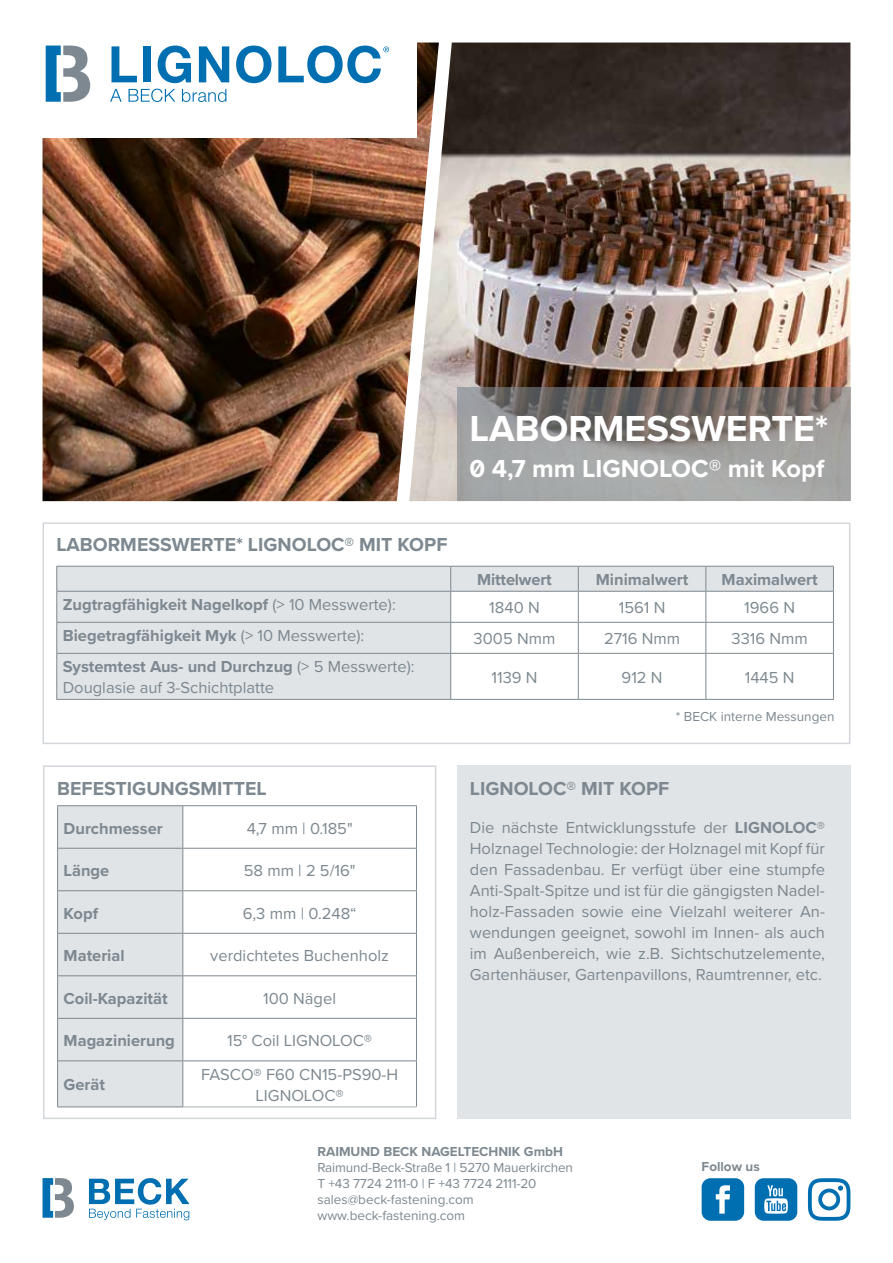
<style>
.page{position:relative;width:893px;height:1263px;background:#fff}
.page>*{position:absolute;margin:0;border:0;box-sizing:border-box;transform-origin:0 0}
.t1{font:700 37.5px "Proxima Nova";color:#fff}
.t2{font:700 25.5px "Proxima Nova";color:#fff}
.t3{font:700 19.5px "Proxima Nova";color:#7d8890}
.t4{font:16.5px/21px "Proxima Nova";color:#7d8890;text-align:justify}
.t5{font:700 16.5px "Proxima Nova";color:#7d8890}
.t6{font:13.5px/16.2px "Proxima Nova";color:#7d8890}
.t7{font:700 13.5px "Proxima Nova";color:#7d8890}
.s1{font-family:"Proxima Nova Extrabld";font-weight:400}
.s2{font-weight:400}
.s3{font-weight:700}
.s4{font-family:"Proxima Nova Extrabld"}
</style>
<div class="page">
<img style="left:43px;top:138px;width:366px;height:363px">
<img style="left:409px;top:43px;width:441px;height:458px">
<svg style="left:457px;top:387px;width:393px;height:114px;background:#918f8e"></svg>
<div style="left:43px;top:522px;width:807px;height:222px;background:#fff;border:2px solid #d3d7db"></div>
<div style="left:457px;top:765px;width:393px;height:354px;background:#e1e4e7"></div>
<svg style="left:57px;top:567px;width:776px;height:132px;fill:#e1e4e7"></svg>
<hr style="left:56px;top:566px;width:395px;height:1px;background:#7d8890">
<svg style="left:56px;top:567px;width:1px;height:24px"></svg>
<hr style="left:56px;top:654px;width:1px;height:45px;background:#7d8890">
<hr style="left:56px;top:591px;width:395px;height:1px;background:#7d8890">
<hr style="left:56px;top:592px;width:1px;height:30px;background:#7d8890">
<hr style="left:451px;top:591px;width:127px;height:1px;background:#7d8890">
<hr style="left:578px;top:591px;width:128px;height:1px;background:#7d8890">
<hr style="left:706px;top:591px;width:128px;height:1px;background:#7d8890">
<hr style="left:56px;top:622px;width:395px;height:1px;background:#7d8890">
<hr style="left:56px;top:623px;width:1px;height:30px;background:#7d8890">
<hr style="left:451px;top:622px;width:127px;height:1px;background:#7d8890">
<hr style="left:578px;top:622px;width:128px;height:1px;background:#7d8890">
<hr style="left:706px;top:622px;width:128px;height:1px;background:#7d8890">
<hr style="left:56px;top:653px;width:395px;height:1px;background:#7d8890">
<hr style="left:451px;top:653px;width:127px;height:1px;background:#7d8890">
<hr style="left:578px;top:653px;width:128px;height:1px;background:#7d8890">
<hr style="left:706px;top:653px;width:128px;height:1px;background:#7d8890">
<hr style="left:451px;top:566px;width:127px;height:1px;background:#7d8890">
<svg style="left:450px;top:567px;width:1px;height:24px"></svg>
<hr style="left:578px;top:566px;width:128px;height:1px;background:#7d8890">
<svg style="left:578px;top:567px;width:1px;height:24px"></svg>
<hr style="left:706px;top:566px;width:128px;height:1px;background:#7d8890">
<svg style="left:705px;top:567px;width:1px;height:24px"></svg>
<svg style="left:833px;top:567px;width:1px;height:24px"></svg>
<hr style="left:450px;top:592px;width:1px;height:30px;background:#7d8890">
<hr style="left:578px;top:592px;width:1px;height:30px;background:#7d8890">
<hr style="left:705px;top:592px;width:1px;height:30px;background:#7d8890">
<hr style="left:833px;top:592px;width:1px;height:30px;background:#7d8890">
<hr style="left:450px;top:623px;width:1px;height:30px;background:#7d8890">
<hr style="left:578px;top:623px;width:1px;height:30px;background:#7d8890">
<hr style="left:705px;top:623px;width:1px;height:30px;background:#7d8890">
<hr style="left:833px;top:623px;width:1px;height:30px;background:#7d8890">
<hr style="left:450px;top:654px;width:1px;height:45px;background:#7d8890">
<hr style="left:578px;top:654px;width:1px;height:45px;background:#7d8890">
<hr style="left:705px;top:654px;width:1px;height:45px;background:#7d8890">
<hr style="left:833px;top:654px;width:1px;height:45px;background:#7d8890">
<hr style="left:56px;top:699px;width:395px;height:1px;background:#7d8890">
<hr style="left:451px;top:699px;width:127px;height:1px;background:#7d8890">
<hr style="left:578px;top:699px;width:128px;height:1px;background:#7d8890">
<hr style="left:706px;top:699px;width:128px;height:1px;background:#7d8890">
<div style="left:43px;top:765px;width:393px;height:354px;background:#fff;border:2px solid #d3d7db"></div>
<div style="left:58px;top:806px;width:124px;height:300px;background:#e1e4e7"></div>
<svg style="left:183px;top:806px;width:233px;height:300px"></svg>
<hr style="left:57px;top:976px;width:1px;height:42px;background:#7d8890">
<hr style="left:57px;top:1061px;width:1px;height:45px;background:#7d8890">
<hr style="left:183px;top:805px;width:234px;height:1px;background:#7d8890">
<hr style="left:416px;top:806px;width:1px;height:42px;background:#7d8890">
<hr style="left:57px;top:849px;width:1px;height:41px;background:#7d8890">
<hr style="left:182px;top:849px;width:1px;height:41px;background:#7d8890">
<hr style="left:416px;top:849px;width:1px;height:41px;background:#7d8890">
<hr style="left:183px;top:848px;width:234px;height:1px;background:#7d8890">
<hr style="left:183px;top:890px;width:234px;height:1px;background:#7d8890">
<hr style="left:183px;top:933px;width:234px;height:1px;background:#7d8890">
<hr style="left:416px;top:891px;width:1px;height:42px;background:#7d8890">
<hr style="left:416px;top:934px;width:1px;height:41px;background:#7d8890">
<hr style="left:57px;top:805px;width:126px;height:1px;background:#7d8890">
<hr style="left:57px;top:806px;width:1px;height:42px;background:#7d8890">
<hr style="left:182px;top:806px;width:1px;height:42px;background:#7d8890">
<hr style="left:57px;top:848px;width:126px;height:1px;background:#7d8890">
<hr style="left:57px;top:890px;width:126px;height:1px;background:#7d8890">
<hr style="left:57px;top:891px;width:1px;height:42px;background:#7d8890">
<hr style="left:182px;top:891px;width:1px;height:42px;background:#7d8890">
<hr style="left:57px;top:933px;width:126px;height:1px;background:#7d8890">
<hr style="left:57px;top:934px;width:1px;height:41px;background:#7d8890">
<hr style="left:182px;top:934px;width:1px;height:41px;background:#7d8890">
<hr style="left:57px;top:975px;width:126px;height:1px;background:#7d8890">
<hr style="left:57px;top:1018px;width:126px;height:1px;background:#7d8890">
<hr style="left:57px;top:1019px;width:1px;height:41px;background:#7d8890">
<hr style="left:57px;top:1060px;width:126px;height:1px;background:#7d8890">
<hr style="left:57px;top:1106px;width:126px;height:1px;background:#7d8890">
<hr style="left:182px;top:1019px;width:1px;height:41px;background:#7d8890">
<hr style="left:416px;top:1019px;width:1px;height:41px;background:#7d8890">
<hr style="left:183px;top:1060px;width:234px;height:1px;background:#7d8890">
<hr style="left:182px;top:1061px;width:1px;height:45px;background:#7d8890">
<hr style="left:416px;top:1061px;width:1px;height:45px;background:#7d8890">
<hr style="left:183px;top:1106px;width:234px;height:1px;background:#abb3b9">
<hr style="left:183px;top:975px;width:234px;height:1px;background:#7d8890">
<hr style="left:183px;top:1018px;width:234px;height:1px;background:#7d8890">
<hr style="left:182px;top:976px;width:1px;height:42px;background:#7d8890">
<hr style="left:416px;top:976px;width:1px;height:42px;background:#7d8890">
<svg style="left:89px;top:1178px;width:100px;height:42px"></svg>
<svg style="left:43px;top:1178px;width:31px;height:40px"></svg>
<svg style="left:702px;top:1178px;width:42px;height:43px;background:#2a86bd"></svg>
<svg style="left:755px;top:1178px;width:42px;height:43px;background:#398fc2"></svg>
<svg style="left:808px;top:1178px;width:42px;height:43px"></svg>
<div style="left:0;top:1px;width:417px;height:137px;background:#fff"></div>
<svg style="left:110px;top:89px;width:12px;height:13px"></svg>
<svg style="left:129px;top:89px;width:46px;height:13px"></svg>
<svg style="left:182px;top:89px;width:44px;height:13px"></svg>
<svg style="left:112px;top:46px;width:25px;height:36px"></svg>
<div style="left:143px;top:46px;width:8px;height:36px;background:#006fb1"></div>
<svg style="left:158px;top:46px;width:33px;height:37px"></svg>
<svg style="left:199px;top:46px;width:30px;height:36px"></svg>
<svg style="left:236px;top:46px;width:35px;height:37px"></svg>
<svg style="left:278px;top:46px;width:111px;height:37px"></svg>
<svg style="left:46px;top:46px;width:44px;height:56px"></svg>
<p class="t3" style="left:56px;top:530px;width:393px">LABORMESSWERTE* LIGNOLOC<span class="s1">®</span> MIT KOPF</p>
<h1 class="t1" style="left:470px;top:401px;width:360px">LABORMESSWERTE*</h1>
<h2 class="t2" style="left:470px;top:449px;width:356px">0 4,7 mm LIGNOLOC® mit Kopf</h2>
<p class="t5" style="left:477px;top:567px;width:76px">Mittelwert</p>
<p class="t5" style="left:596px;top:567px;width:94px">Minimalwert</p>
<p class="t5" style="left:722px;top:567px;width:98px">Maximalwert</p>
<p class="t5" style="left:63px;top:592px;width:335px">Zugtragfähigkeit Nagelkopf <span class="s2">(&gt; 10 Messwerte):</span></p>
<p class="t4" style="left:489px;top:596px;width:52px">1840 N</p>
<p class="t4" style="left:619px;top:596px;width:48px">1561 N</p>
<p class="t4" style="left:744px;top:596px;width:52px">1966 N</p>
<p class="t5" style="left:63px;top:623px;width:303px">Biegetragfähigkeit Myk <span class="s2">(&gt; 10 Messwerte):</span></p>
<p class="t4" style="left:474px;top:628px;width:83px">3005 Nmm</p>
<p class="t4" style="left:604px;top:628px;width:78px">2716 Nmm</p>
<p class="t4" style="left:731px;top:628px;width:78px">3316 Nmm</p>
<p class="t4" style="left:63px;top:656px;width:353px"><span class="s3">Systemtest Aus- und Durchzug</span> (&gt; 5 Messwerte):<br>Douglasie auf 3-Schichtplatte</p>
<p class="t4" style="left:491px;top:666px;width:48px">1139 N</p>
<p class="t4" style="left:622px;top:666px;width:42px">912 N</p>
<p class="t4" style="left:745px;top:666px;width:51px">1445 N</p>
<p class="t3" style="left:57px;top:774px;width:211px">BEFESTIGUNGSMITTEL</p>
<p class="t5" style="left:64px;top:816px;width:101px">Durchmesser</p>
<p class="t4" style="left:247px;top:817px;width:107px">4,7 mm | 0.185"</p>
<p class="t5" style="left:64px;top:858px;width:47px">Länge</p>
<p class="t4" style="left:244px;top:859px;width:113px">58 mm | 2 5/16"</p>
<p class="t5" style="left:64px;top:901px;width:36px">Kopf</p>
<p class="t4" style="left:243px;top:902px;width:115px">6,3 mm | 0.248“</p>
<p class="t5" style="left:64px;top:943px;width:63px">Material</p>
<p class="t4" style="left:210px;top:944px;width:180px">verdichtetes Buchenholz</p>
<p class="t5" style="left:64px;top:986px;width:106px">Coil-Kapazität</p>
<p class="t4" style="left:263px;top:987px;width:74px">100 Nägel</p>
<p class="t5" style="left:64px;top:1028px;width:113px">Magazinierung</p>
<p class="t4" style="left:227px;top:1029px;width:146px">15° Coil LIGNOLOC<span class="s4">®</span></p>
<p class="t5" style="left:64px;top:1072px;width:43px">Gerät</p>
<p class="t4" style="left:201px;top:1063px;width:199px;text-align:center">FASCO<span class="s4">®</span> F60 CN15-PS90-H<br>LIGNOLOC<span class="s4">®</span></p>
<p class="t6" style="left:676px;top:708px;width:160px">* BECK interne Messungen</p>
<p class="t3" style="left:470px;top:774px;width:201px">LIGNOLOC® MIT KOPF</p>
<p class="t4" style="left:470px;top:816px;width:357px">Die nächste Entwicklungsstufe der <span class="s3">LIGNOLOC® </span>Holznagel Technologie: der Holznagel mit Kopf für den Fassadenbau. Er verfügt über eine stumpfe Anti-Spalt-Spitze und ist für die gängigsten Nadel&shy;holz-Fassaden sowie eine Vielzahl weiterer An&shy;wendungen geeignet, sowohl im Innen- als auch im Außenbereich, wie z.B. Sichtschutzelemente, Gartenhäuser, Gartenpavillons, Raumtrenner, etc.</p>
<p class="t7" style="left:317px;top:1141px;width:247px">RAIMUND BECK NAGELTECHNIK GmbH</p>
<p class="t6" style="left:317px;top:1159px;width:257px">Raimund-Beck-Straße 1 | 5270 Mauerkirchen T +43 7724 2111-0 | F +43 7724 2111-20 sales@beck-fastening.com www.beck-fastening.com</p>
<p class="t7" style="left:702px;top:1157px;width:60px">Follow us</p>
</div>
